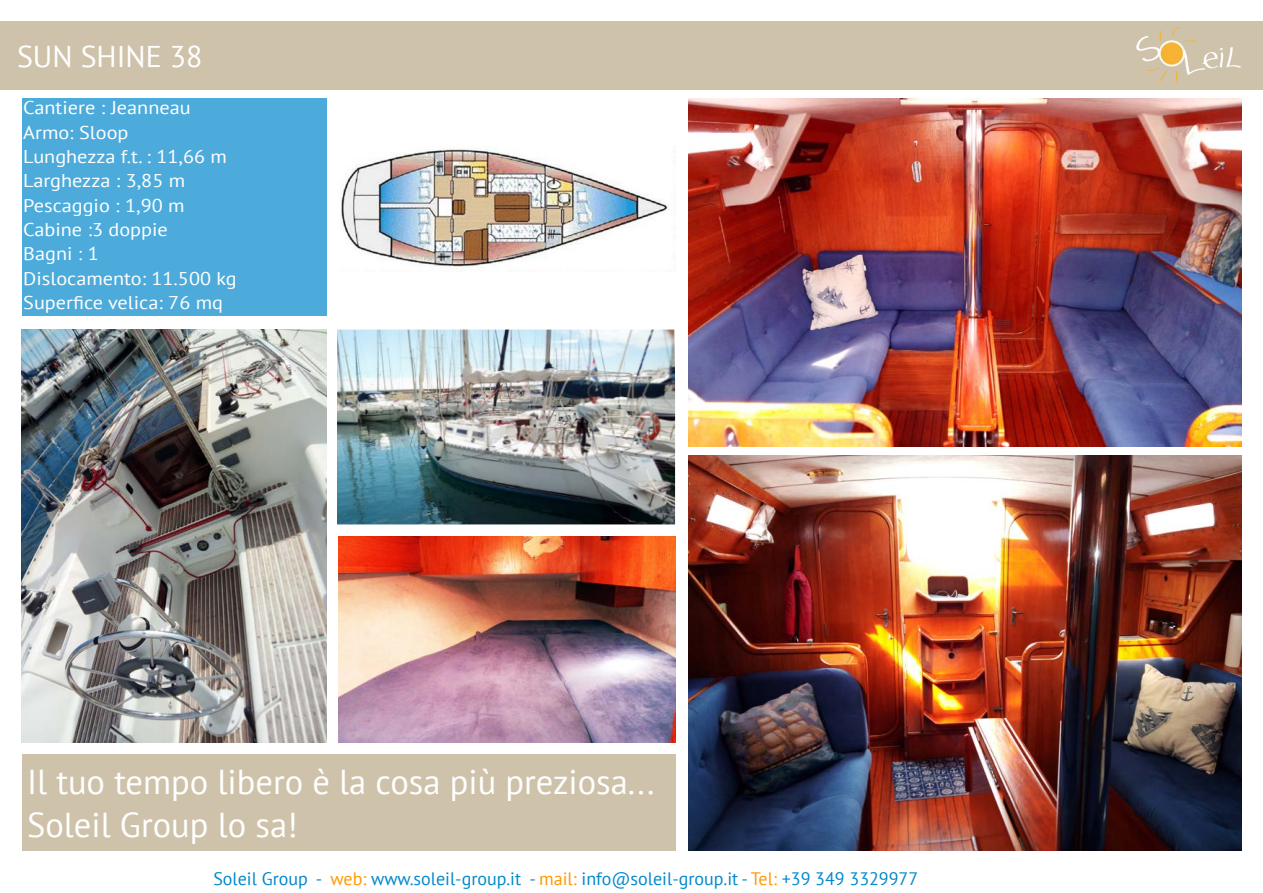
<style>
.page{position:relative;width:1263px;height:893px;background:#fff}
.page>*{position:absolute;margin:0;border:0;box-sizing:border-box;transform-origin:0 0}
.t1{font:34.5px "PT Sans";color:#fff}
.t2{font:30px "PT Sans";color:#fff}
.t3{font:18.45px/24.3px "PT Sans";color:#fff;scale:1.1 1}
.t4{font:18px "PT Sans";color:#08c}
.s1{color:#f90}
</style>
<div class="page">
<div style="left:0;top:21px;width:1263px;height:68px;background:#cec2ab"></div>
<img style="left:1136px;top:27px;width:105px;height:56px">
<div style="left:22px;top:99px;width:305px;height:217px;background:#4dabdb"></div>
<img style="left:341px;top:146px;width:327px;height:121px">
<img style="left:689px;top:99px;width:553px;height:347px">
<img style="left:338px;top:536px;width:337px;height:207px">
<img style="left:689px;top:455px;width:553px;height:395px">
<div style="left:23px;top:754px;width:653px;height:96px;background:#cec2ab"></div>
<img style="left:337px;top:330px;width:338px;height:194px">
<img style="left:21px;top:330px;width:306px;height:413px">
<p class="t2" style="left:17px;top:37px;width:187px">SUN SHINE 38</p>
<p class="t3" style="left:23px;top:95px;width:196px">Cantiere : Jeanneau<br>Armo: Sloop<br>Lunghezza f.t. : 11,66 m<br>Larghezza : 3,85 m<br>Pescaggio : 1,90 m<br>Cabine :3 doppie<br>Bagni : 1<br>Dislocamento: 11.500 kg<br>Superfice velica: 76 mq</p>
<p class="t1" style="left:27px;top:760px;width:629px">Il tuo tempo libero è la cosa più preziosa...</p>
<p class="t1" style="left:27px;top:803px;width:272px">Soleil Group lo sa!</p>
<p class="t4" style="left:213px;top:867px;width:706px">Soleil Group - <span class="s1">web:</span> www.soleil-group.it - <span class="s1">mail:</span> info@soleil-group.it - <span class="s1">Tel:</span> +39 349 3329977</p>
</div>
